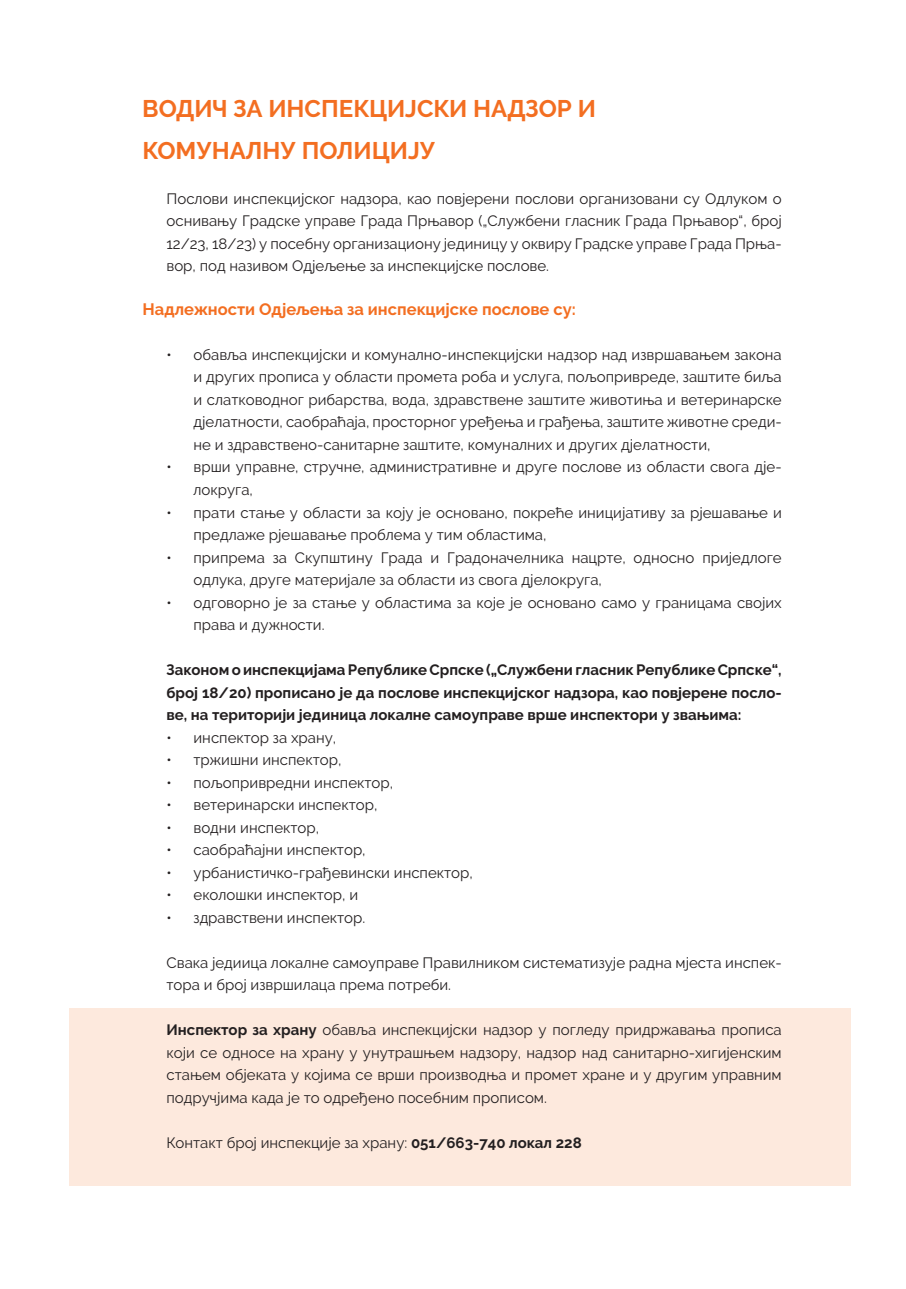
<style>
.page{position:relative;width:906px;height:1289px;background:#fff}
.page>*{position:absolute;margin:0;border:0;box-sizing:border-box;transform-origin:0 0}
.t1{font:700 24px/42px "Raleway";color:#f36e21}
.t2{font:700 16.5px "Raleway";color:#f36e21}
.t3{font:15px/22.5px "Raleway";color:#231f20}
.t4{font:700 15px/22.5px "Raleway";color:#231f20;text-align:justify}
.s1{font-weight:700}
</style>
<div class="page">
<div style="left:70px;top:1008px;width:781px;height:177px;background:#fde9dd"></div>
<h1 class="t1" style="left:142px;top:87px;width:455px">ВОДИЧ ЗА ИНСПЕКЦИЈСКИ НАДЗОР И<br>КОМУНАЛНУ ПОЛИЦИЈУ</h1>
<p class="t3" style="left:166px;top:187px;width:617px;text-align:justify">Послови инспекцијског надзора, као повјерени послови организовани су Одлуком о оснивању Градске управе Града Прњавор („Службени гласник Града Прњавор“, број 12/23, 18/23) у посебну организациону јединицу у оквиру Градске управе Града Прња&shy;вор, под називом Одјељење за инспекцијске послове.</p>
<p class="t2" style="left:142px;top:300px;width:435px">Надлежности Одјељења за инспекцијске послове су:</p>
<p class="t3" style="left:193px;top:343px;width:590px;text-align:justify;text-indent:-27px">• обавља инспекцијски и комунално-инспекцијски надзор над извршавањем закона и других прописа у области промета роба и услуга, пољопривреде, заштите биља и слатководног рибарства, вода, здравствене заштите животиња и ветеринарске дјелатности, саобраћаја, просторног уређења и грађења, заштите животне среди&shy;не и здравствено-санитарне заштите, комуналних и других дјелатности,</p>
<p class="t3" style="left:193px;top:456px;width:590px;text-indent:-27px">• врши управне, стручне, административне и друге послове из области свога дје&shy;локруга,</p>
<p class="t3" style="left:193px;top:501px;width:590px;text-indent:-27px">• прати стање у области за коју је основано, покреће иницијативу за рјешавање и предлаже рјешавање проблема у тим областима,</p>
<p class="t3" style="left:193px;top:546px;width:590px;text-indent:-27px">• припрема за Скупштину Града и Градоначелника нацрте, односно приједлоге одлука, друге материјале за области из свога дјелокруга,</p>
<p class="t3" style="left:193px;top:591px;width:590px;text-indent:-27px">• одговорно је за стање у областима за које је основано само у границама својих права и дужности.</p>
<p class="t4" style="left:166px;top:658px;width:617px">Законом о инспекцијама Републике Српске („Службени гласник Републике Српске“, број 18/20) прописано је да послове инспекцијског надзора, као повјерене посло&shy;ве, на територији јединица локалне самоуправе врше инспектори у звањима:</p>
<p class="t3" style="left:166px;top:726px;width:171px">• инспектор за храну,</p>
<p class="t3" style="left:166px;top:748px;width:176px">• тржишни инспектор,</p>
<p class="t3" style="left:166px;top:771px;width:228px">• пољопривредни инспектор,</p>
<p class="t3" style="left:166px;top:793px;width:212px">• ветеринарски инспектор,</p>
<p class="t3" style="left:166px;top:816px;width:154px">• водни инспектор,</p>
<p class="t3" style="left:166px;top:838px;width:201px">• саобраћајни инспектор,</p>
<p class="t3" style="left:166px;top:861px;width:308px">• урбанистичко-грађевински инспектор,</p>
<p class="t3" style="left:166px;top:883px;width:193px">• еколошки инспектор, и</p>
<p class="t3" style="left:166px;top:906px;width:200px">• здравствени инспектор.</p>
<p class="t3" style="left:166px;top:951px;width:617px">Свака једиица локалне самоуправе Правилником систематизује радна мјеста инспек&shy;тора и број извршилаца према потреби.</p>
<p class="t3" style="left:166px;top:1018px;width:617px;text-align:justify"><span class="s1">Инспектор за храну</span> обавља инспекцијски надзор у погледу придржавања прописа који се односе на храну у унутрашњем надзору, надзор над санитарно-хигијенским стањем објеката у којима се врши производња и промет хране и у другим управним подручјима када је то одређено посебним прописом.</p>
<p class="t3" style="left:166px;top:1131px;width:417px">Контакт број инспекције за храну: <span class="s1">051/663-740 локал 228</span></p>
</div>
